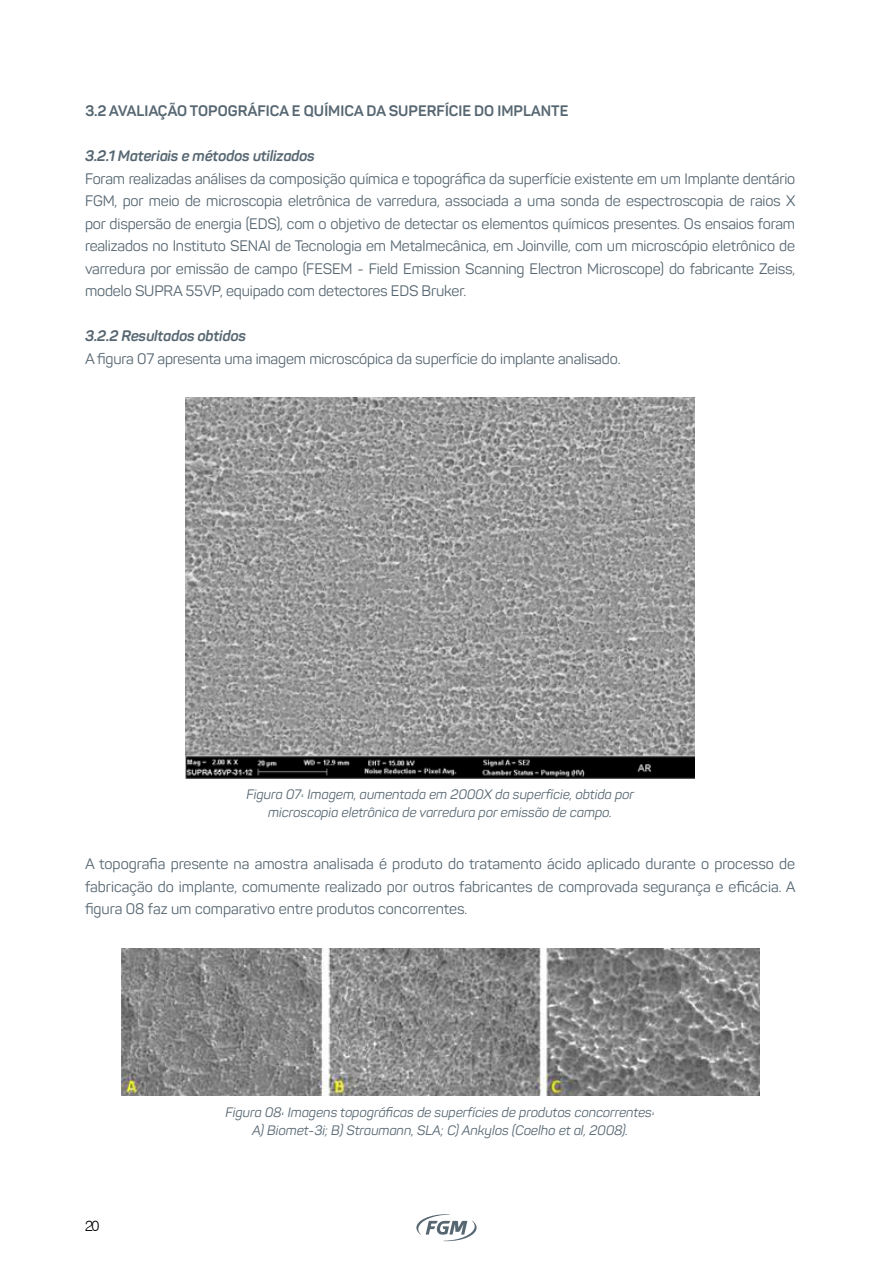
<style>
.page{position:relative;width:893px;height:1263px;background:#fff}
.page>*{position:absolute;margin:0;border:0;box-sizing:border-box;transform-origin:0 0}
.t1{font:15px/22.5px "Panton";letter-spacing:-.01em;color:#576772;text-align:justify}
.t2{font:italic 700 15px "Panton";letter-spacing:-.01em;color:#576772}
.t3{font:700 15px "Panton";color:#576772}
.t4{font:300 15px "Swiss 721 BT";color:#000}
.t5{font:italic 13.5px/18px "Panton";color:#576772;text-align:center}
</style>
<div class="page">
<svg style="left:416px;top:1214px;width:61px;height:27px"></svg>
<img style="left:185px;top:397px;width:510px;height:381px">
<img style="left:121px;top:948px;width:638px;height:148px">
<p class="t3" style="left:85px;top:102px;width:485px">3.2 AVALIAÇÃO TOPOGRÁFICA E QUÍMICA DA SUPERFÍCIE DO IMPLANTE</p>
<p class="t2" style="left:85px;top:147px;width:231px">3.2.1 Materiais e métodos utilizados</p>
<p class="t1" style="left:85px;top:167px;width:712px">Foram realizadas análises da composição química e topográfica da superfície existente em um Implante dentário FGM, por meio de microscopia eletrônica de varredura, associada a uma sonda de espectroscopia de raios X por dispersão de energia (EDS), com o objetivo de detectar os elementos químicos presentes. Os ensaios foram realizados no Instituto SENAI de Tecnologia em Metalmecânica, em Joinville, com um microscópio eletrônico de varredura por emissão de campo (FESEM - Field Emission Scanning Electron Microscope) do fabricante Zeiss, modelo SUPRA 55VP, equipado com detectores EDS Bruker.</p>
<p class="t2" style="left:85px;top:327px;width:162px">3.2.2 Resultados obtidos</p>
<p class="t1" style="left:85px;top:347px;width:537px">A figura 07 apresenta uma imagem microscópica da superfície do implante analisado.</p>
<p class="t5" style="left:246px;top:786px;width:389px">Figura 07: Imagem, aumentada em 2000X da superfície, obtida por microscopia eletrônica de varredura por emissão de campo.</p>
<p class="t1" style="left:85px;top:853px;width:712px">A topografia presente na amostra analisada é produto do tratamento ácido aplicado durante o processo de fabricação do implante, comumente realizado por outros fabricantes de comprovada segurança e eficácia. A figura 08 faz um comparativo entre produtos concorrentes.</p>
<p class="t4" style="left:85px;top:1216px;width:16px">20</p>
<p class="t5" style="left:225px;top:1103px;width:431px">Figura 08: Imagens topográficas de superfícies de produtos concorrentes:<br>A) Biomet-3i; B) Straumann, SLA; C) Ankylos (Coelho et al, 2008).</p>
</div>
